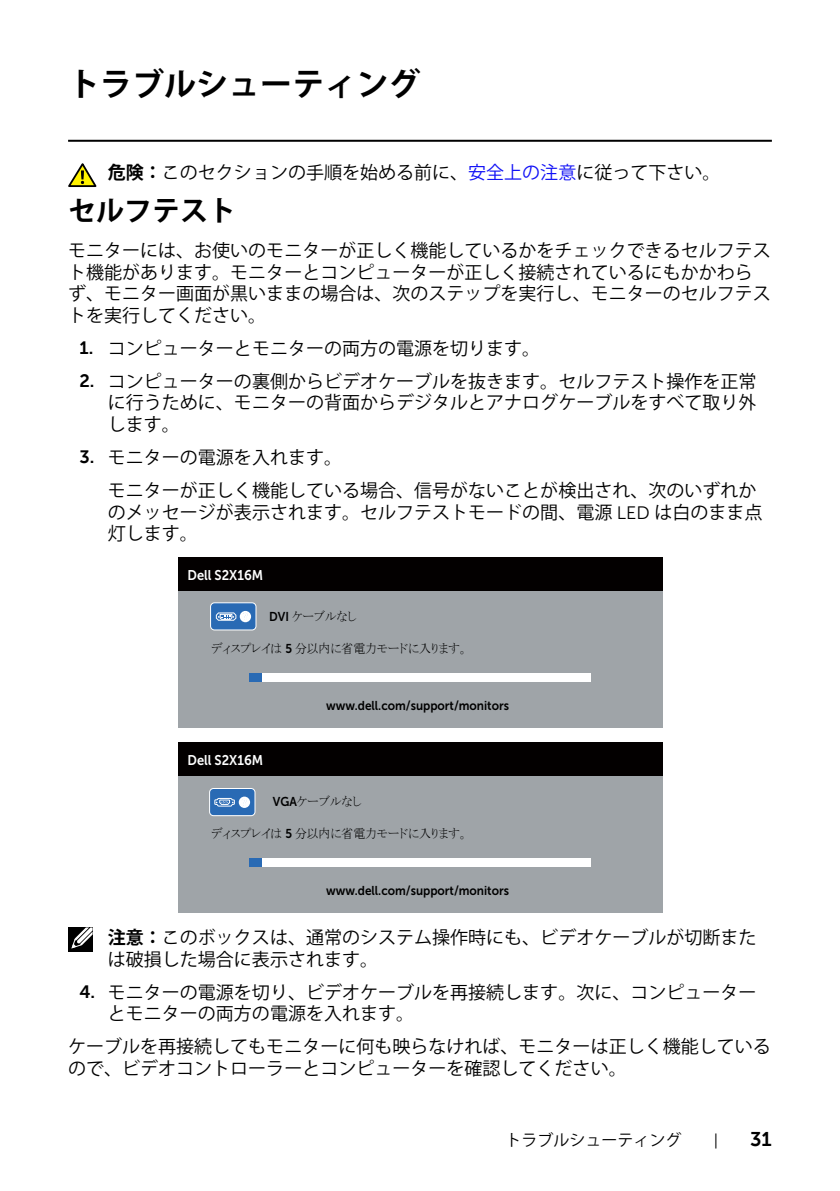
<style>
.page{position:relative;width:840px;height:1191px;background:#fff}
.page>*{position:absolute;margin:0;border:0;box-sizing:border-box;transform-origin:0 0}
.t1{font:700 32px "Koz Go Pro";color:#000}
.t2{font:700 28px "Koz Go Pro";color:#000}
.t3{font:18px/21.6px "Koz Go Pro";color:#000}
.t4{font:16px "Koz Go Pro";color:#000}
.t5{font:14px "Museo Sans For Dell 700";color:#fff;scale:.92 1}
.t6{font:12.8px "MS P Mincho";color:#000;scale:.92 1}
.t7{font:12.8px "Museo Sans For Dell 700";color:#000;scale:.92 1}
.t8{font:700 9.8px "Arial";color:#296ab4;scale:.73 1}
.s1{font-weight:700}
.s2{color:#1111f6}
.s3{font-family:"Museo Sans For Dell";font-weight:700}
.s4{font-family:"Museo Sans For Dell"}
.s5{font-family:"Museo Sans For Dell 700"}
.s6{font-family:"Museo Sans For Dell";font-weight:700;font-size:20px}
</style>
<div class="page">
<hr style="left:68px;top:140px;width:703px;height:2px;background:#000">
<svg style="left:68px;top:163px;width:28px;height:24px"></svg>
<div style="left:177px;top:583px;width:485px;height:144px;background:#9fa4a8"></div>
<div style="left:178px;top:557px;width:484px;height:33px;background:#030000"></div>
<div style="left:249px;top:673px;width:341px;height:8px;background:#fff"></div>
<div style="left:249px;top:673px;width:12px;height:8px;background:#296ab4"></div>
<div style="left:210px;top:603px;width:46px;height:27px;background:#296ab4;border-radius:4px"></div>
<div style="left:210px;top:602px;width:46px;height:28px;border:1px solid #fff;border-radius:4px"></div>
<div style="left:239px;top:611px;width:12px;height:11px;background:#fff;border-radius:50%"></div>
<svg style="left:215px;top:612px;width:21px;height:9px"></svg>
<div style="left:177px;top:768px;width:485px;height:144px;background:#9fa4a8"></div>
<div style="left:178px;top:742px;width:484px;height:33px;background:#030000"></div>
<div style="left:249px;top:858px;width:341px;height:8px;background:#fff"></div>
<div style="left:249px;top:858px;width:12px;height:8px;background:#296ab4"></div>
<div style="left:209px;top:788px;width:46px;height:27px;background:#296ab4;border-radius:4px"></div>
<div style="left:209px;top:788px;width:46px;height:28px;border:1px solid #fff;border-radius:4px"></div>
<svg style="left:238px;top:796px;width:12px;height:12px"></svg>
<svg style="left:242px;top:798px;width:4px;height:8px"></svg>
<svg style="left:214px;top:798px;width:21px;height:9px"></svg>
<div style="left:68px;top:927px;width:24px;height:25px;background:#000"></div>
<svg style="left:71px;top:927px;width:22px;height:22px"></svg>
<h1 class="t1" style="left:68px;top:64px;width:353px">トラブルシューティング</h1>
<p class="t3" style="left:108px;top:162px;width:614px"><span class="s1">危険：</span>このセクションの手順を始める前に、<span class="s2">安全上の注意</span>に従って下さい。</p>
<h2 class="t2" style="left:68px;top:193px;width:169px">セルフテスト</h2>
<p class="t3" style="left:68px;top:240px;width:703px">モニターには、お使いのモニターが正しく機能しているかをチェックできるセルフテスト機能があります。モニターとコンピューターが正しく接続されているにもかかわらず、モニター画面が黒いままの場合は、次のステップを実行し、モニターのセルフテストを実行してください。</p>
<p class="t3" style="left:79px;top:338px;width:462px"><span class="s3">1.</span> コンピューターとモニターの両方の電源を切ります。</p>
<p class="t3" style="left:108px;top:371px;width:650px;text-align:justify;text-indent:-28px"><span class="s3">2.</span> コンピューターの裏側からビデオケーブルを抜きます。セルフテスト操作を正常に行うために、モニターの背面からデジタルとアナログケーブルをすべて取り外します。</p>
<p class="t3" style="left:108px;top:441px;width:650px;line-height:33px;text-indent:-28px"><span class="s3">3.</span> モニターの電源を入れます。<br>モニターが正しく機能している場合、信号がないことが検出され、次のいずれか</p>
<p class="t3" style="left:108px;top:501px;width:655px">のメッセージが表示されます。セルフテストモードの間、電源 <span class="s4">LED</span> は白のまま点灯します。</p>
<p class="t5" style="left:187px;top:567px;width:84px">Dell S2X16M</p>
<p class="t8" style="left:243px;top:610px;width:7px">?</p>
<p class="t6" style="left:269px;top:610px;width:96px"><span class="s5">DVI</span> ケーブルなし</p>
<p class="t6" style="left:211px;top:642px;width:280px">ディスプレイは <span class="s5">5</span> 分以内に省電力モードに入ります。</p>
<p class="t5" style="left:187px;top:752px;width:84px">Dell S2X16M</p>
<p class="t7" style="left:326px;top:698px;width:200px">www.dell.com/support/monitors</p>
<p class="t6" style="left:273px;top:794px;width:98px"><span class="s5">VGA</span>ケーブルなし</p>
<p class="t6" style="left:211px;top:827px;width:280px">ディスプレイは <span class="s5">5</span> 分以内に省電力モードに入ります。</p>
<p class="t7" style="left:326px;top:883px;width:200px">www.dell.com/support/monitors</p>
<p class="t3" style="left:108px;top:927px;width:649px"><span class="s1">注意：</span>このボックスは、通常のシステム操作時にも、ビデオケーブルが切断または破損した場合に表示されます。</p>
<p class="t3" style="left:108px;top:981px;width:649px;text-indent:-28px"><span class="s3">4.</span> モニターの電源を切り、ビデオケーブルを再接続します。次に、コンピューターとモニターの両方の電源を入れます。</p>
<p class="t3" style="left:68px;top:1036px;width:703px">ケーブルを再接続してもモニターに何も映らなければ、モニターは正しく機能しているので、ビデオコントローラーとコンピューターを確認してください。</p>
<p class="t4" style="left:505px;top:1130px;width:268px">トラブルシューティング　　<span class="s4">|</span>　　<span class="s6">31</span></p>
</div>
